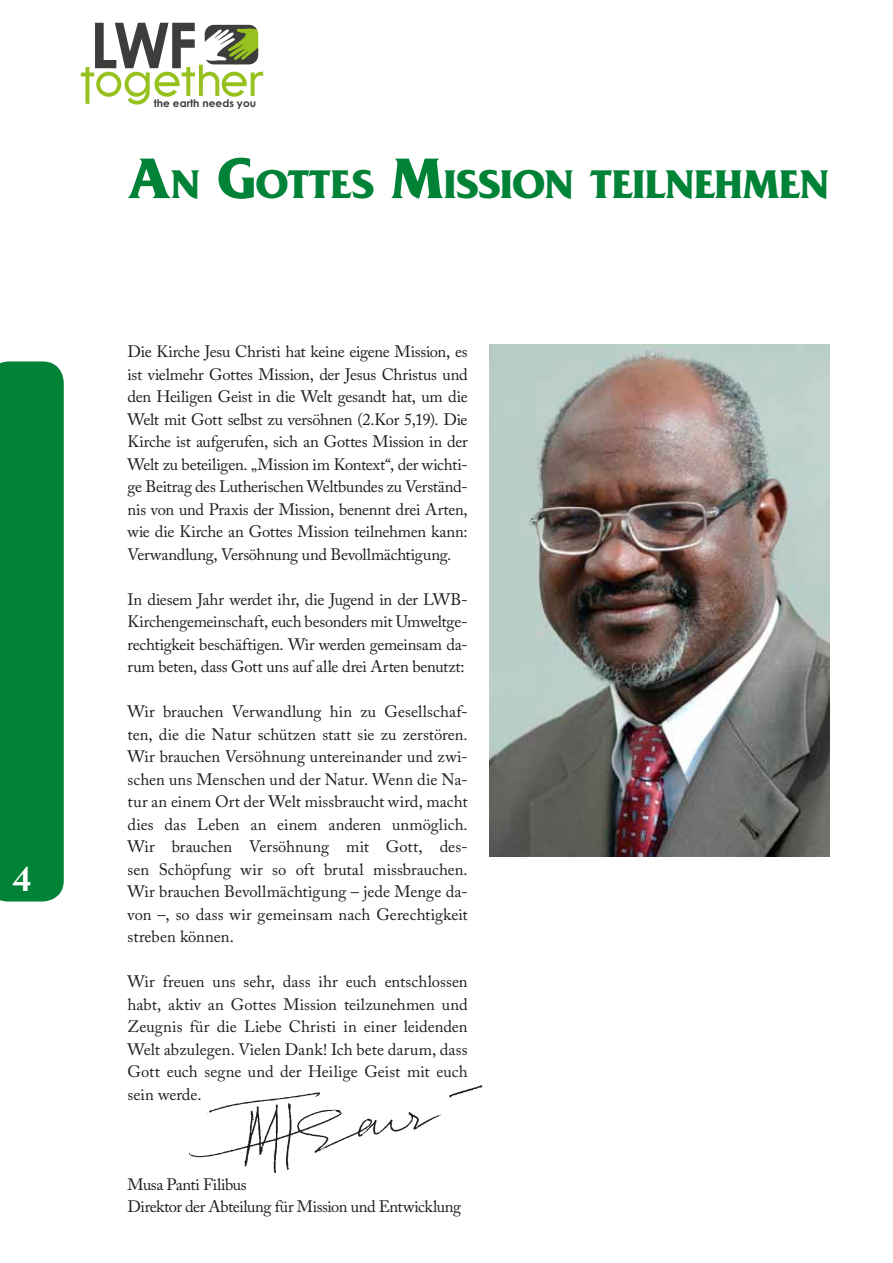
<style>
.page{position:relative;width:893px;height:1263px;background:#fff}
.page>*{position:absolute;margin:0;border:0;box-sizing:border-box;transform-origin:0 0}
.t1{font:700 63.3px "Century Gothic";color:#3d3d3c}
.t2{font:700 42px "Friz Quadrata";letter-spacing:-.005em;color:#008237}
.t3{font:700 36px "Adobe Caslon Pro";color:#fff}
.t4{font:16.5px/22.5px "Adobe Caslon Pro";letter-spacing:-.005em;color:#1d1d1b;text-align:justify}
.t5{font:16.5px/22.5px "Adobe Caslon Pro";letter-spacing:-.025em;color:#1d1d1b}
.t6{font:700 10.5px "Century Gothic";color:#3d3d3c}
.s1{font-size:60px}
</style>
<div class="page">
<div style="left:0;top:361px;width:64px;height:540px;background:#008237"></div>
<svg style="left:81px;top:25px;width:182px;height:80px"></svg>
<img style="left:489px;top:344px;width:340px;height:512px">
<img style="left:189px;top:1085px;width:294px;height:88px">
<h3 class="t3" style="left:13px;top:857px;width:19px">4</h3>
<h1 class="t1" style="left:90px;top:-3px;width:109px">LWF</h1>
<p class="t6" style="left:154px;top:96px;width:104px">the earth needs you</p>
<h2 class="t2" style="left:128px;top:161px;width:703px"><span class="s1">A</span>N <span class="s1">G</span>OTTES <span class="s1">M</span>ISSION TEILNEHMEN</h2>
<p class="t4" style="left:128px;top:340px;width:342px">Die Kirche Jesu Christi hat keine eigene Mission, es ist vielmehr Gottes Mission, der Jesus Christus und den Heiligen Geist in die Welt gesandt hat, um die Welt mit Gott selbst zu versöhnen (2.Kor 5,19). Die Kirche ist aufgerufen, sich an Gottes Mission in der Welt zu beteiligen. „Mission im Kontext“, der wichti&shy;ge Beitrag des Lutherischen Weltbundes zu Verständ&shy;nis von und Praxis der Mission, benennt drei Arten, wie die Kirche an Gottes Mission teilnehmen kann:<br>Verwandlung, Versöhnung und Bevollmächtigung.</p>
<p class="t4" style="left:128px;top:588px;width:342px">In diesem Jahr werdet ihr, die Jugend in der LWB-Kirchengemeinschaft, euch besonders mit Umweltge&shy;rechtigkeit beschäftigen. Wir werden gemeinsam da&shy;rum beten, dass Gott uns auf alle drei Arten benutzt:</p>
<p class="t4" style="left:128px;top:700px;width:342px">Wir brauchen Verwandlung hin zu Gesellschaf&shy;ten, die die Natur schützen statt sie zu zerstören.<br>Wir brauchen Versöhnung untereinander und zwi&shy;schen uns Menschen und der Natur. Wenn die Na&shy;tur an einem Ort der Welt missbraucht wird, macht dies das Leben an einem anderen unmöglich.<br>Wir brauchen Versöhnung mit Gott, des&shy;sen Schöpfung wir so oft brutal missbrauchen.<br>Wir brauchen Bevollmächtigung – jede Menge da&shy;von –, so dass wir gemeinsam nach Gerechtigkeit streben können.</p>
<p class="t4" style="left:128px;top:970px;width:342px">Wir freuen uns sehr, dass ihr euch entschlossen habt, aktiv an Gottes Mission teilzunehmen und Zeugnis für die Liebe Christi in einer leidenden Welt abzulegen. Vielen Dank! Ich bete darum, dass Gott euch segne und der Heilige Geist mit euch sein werde.</p>
<p class="t5" style="left:128px;top:1173px;width:335px">Musa Panti Filibus<br>Direktor der Abteilung für Mission und Entwicklung</p>
</div>
